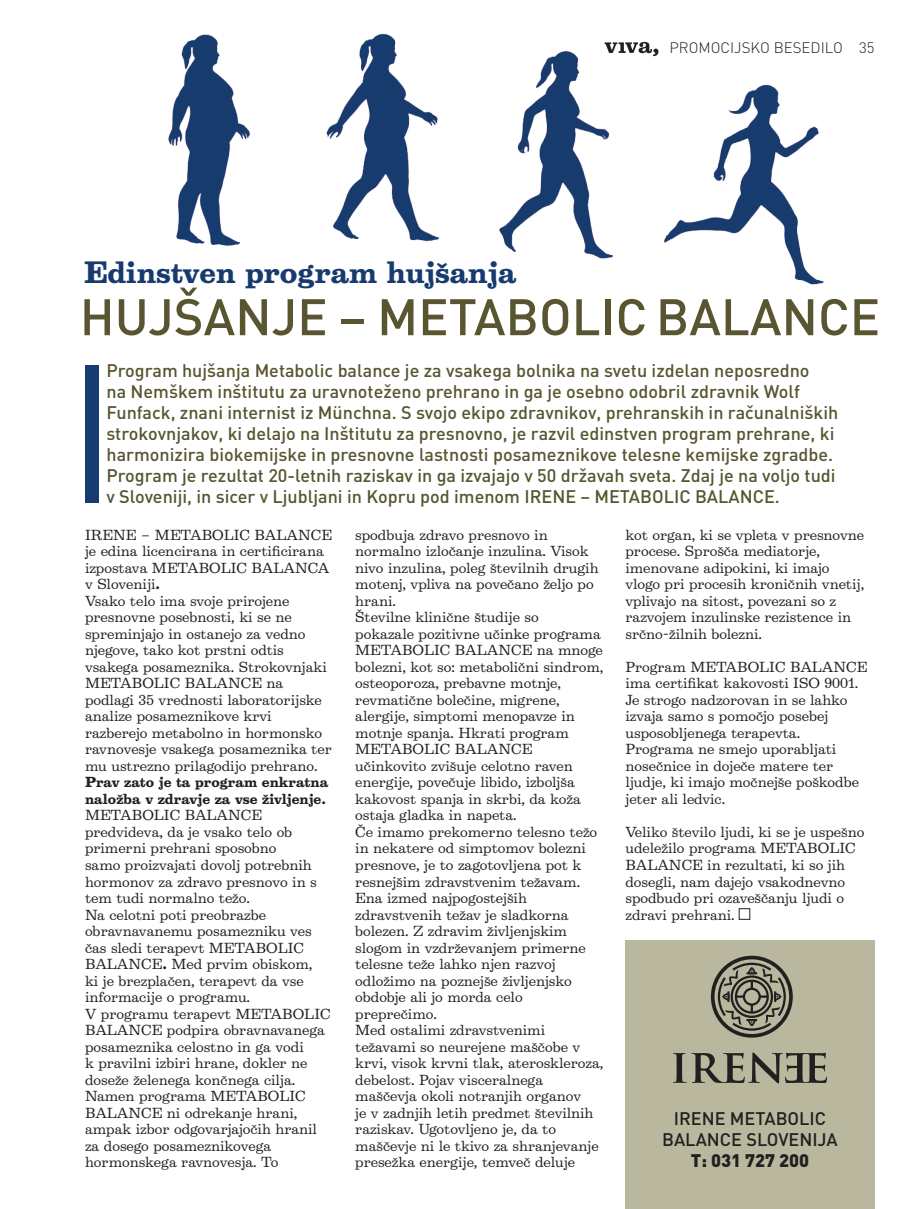
<style>
.page{position:relative;width:917px;height:1209px;background:#fff}
.page>*{position:absolute;margin:0;border:0;box-sizing:border-box;transform-origin:0 0}
.t1{font:500 50.55px "DINOT";color:#585530}
.t2{font:700 28.05px "Belizio OT";color:#173b6e}
.t3{font:500 18px/21px "DINOT";color:#585530}
.t4{font:500 18px "DINOT";color:#231f20}
.t5{font:900 18px "DINOT";color:#231f20}
.t6{font:300 15px "DINOT";color:#231f20}
.t7{font:13.2px/16.5px "Belizio OT";color:#231f20}
.s1{font-weight:700}
</style>
<div class="page">
<svg style="left:636px;top:42px;width:22px;height:14px"></svg>
<div style="left:625px;top:940px;width:249px;height:268px;background:#b9b79d"></div>
<div style="left:739px;top:908px;width:11px;height:11px;border:1px solid #231f20"></div>
<svg style="left:711px;top:955px;width:82px;height:82px"></svg>
<svg style="left:673px;top:1052px;width:154px;height:31px"></svg>
<img style="left:168px;top:34px;width:82px;height:212px">
<img style="left:326px;top:33px;width:114px;height:209px">
<img style="left:499px;top:42px;width:137px;height:217px">
<img style="left:664px;top:84px;width:160px;height:201px">
<div style="left:85px;top:365px;width:13px;height:137px;background:#173b6e"></div>
<p class="t6" style="left:669px;top:38px;width:207px">PROMOCIJSKO BESEDILO 35</p>
<p class="t2" style="left:84px;top:254px;width:434px">Edinstven program hujšanja</p>
<p class="t1" style="left:80px;top:284px;width:802px">HUJŠANJE - METABOLIC BALANCE</p>
<p class="t3" style="left:106px;top:359px;width:733px">Program hujšanja Metabolic balance je za vsakega bolnika na svetu izdelan neposredno<br>na Nemškem inštitutu za uravnoteženo prehrano in ga je osebno odobril zdravnik Wolf Funfack, znani internist iz Münchna. S svojo ekipo zdravnikov, prehranskih in računalniških strokovnjakov, ki delajo na Inštitutu za presnovno, je razvil edinstven program prehrane, ki harmonizira biokemijske in presnovne lastnosti posameznikove telesne kemijske zgradbe.<br>Program je rezultat 20-letnih raziskav in ga izvajajo v 50 državah sveta. Zdaj je na voljo tudi</p>
<p class="t3" style="left:106px;top:485px;width:675px">v Sloveniji, in sicer v Ljubljani in Kopru pod imenom IRENE – METABOLIC BALANCE.</p>
<p class="t7" style="left:85px;top:526px;width:248px">IRENE – METABOLIC BALANCE je edina licencirana in certificirana izpostava METABOLIC BALANCA v Sloveniji<span class="s1">.<br></span>Vsako telo ima svoje prirojene presnovne posebnosti, ki se ne spreminjajo in ostanejo za vedno njegove, tako kot prstni odtis vsakega posameznika. Strokovnjaki<br>METABOLIC BALANCE na podlagi 35 vrednosti laboratorijske analize posameznikove krvi razberejo metabolno in hormonsko ravnovesje vsakega posameznika ter mu ustrezno prilagodijo prehrano.<br><span class="s1">Prav zato je ta program enkratna naložba v zdravje za vse življenje.<br></span>METABOLIC BALANCE predvideva, da je vsako telo ob primerni prehrani sposobno<br>samo proizvajati dovolj potrebnih hormonov za zdravo presnovo in s tem tudi normalno težo.<br>Na celotni poti preobrazbe obravnavanemu posamezniku ves čas sledi terapevt METABOLIC<br>BALANCE<span class="s1">.</span> Med prvim obiskom,<br>ki je brezplačen, terapevt da vse informacije o programu.<br>V programu terapevt METABOLIC<br>BALANCE podpira obravnavanega posameznika celostno in ga vodi<br>k pravilni izbiri hrane, dokler ne doseže želenega končnega cilja.<br>Namen programa METABOLIC<br>BALANCE ni odrekanje hrani, ampak izbor odgovarjajočih hranil za dosego posameznikovega hormonskega ravnovesja. To</p>
<p class="t7" style="left:355px;top:526px;width:250px">spodbuja zdravo presnovo in normalno izločanje inzulina. Visok nivo inzulina, poleg številnih drugih motenj, vpliva na povečano željo po hrani.<br>Številne klinične študije so<br>pokazale pozitivne učinke programa<br>METABOLIC BALANCE na mnoge bolezni, kot so: metabolični sindrom, osteoporoza, prebavne motnje, revmatične bolečine, migrene, alergije, simptomi menopavze in motnje spanja. Hkrati program<br>METABOLIC BALANCE učinkovito zvišuje celotno raven energije, povečuje libido, izboljša kakovost spanja in skrbi, da koža ostaja gladka in napeta.</p>
<p class="t7" style="left:625px;top:526px;width:240px">kot organ, ki se vpleta v presnovne procese. Sprošča mediatorje, imenovane adipokini, ki imajo vlogo pri procesih kroničnih vnetij, vplivajo na sitost, povezani so z razvojem inzulinske rezistence in srčno-žilnih bolezni.</p>
<p class="t7" style="left:625px;top:658px;width:243px">Program METABOLIC BALANCE ima certifikat kakovosti ISO 9001.<br>Je strogo nadzorovan in se lahko izvaja samo s pomočjo posebej usposobljenega terapevta.</p>
<p class="t7" style="left:625px;top:741px;width:235px">Programa ne smejo uporabljati nosečnice in doječe matere ter ljudje, ki imajo močnejše poškodbe jeter ali ledvic.</p>
<p class="t7" style="left:625px;top:823px;width:240px">Veliko število ljudi, ki se je uspešno udeležilo programa METABOLIC<br>BALANCE in rezultati, ki so jih dosegli, nam dajejo vsakodnevno spodbudo pri ozaveščanju ljudi o zdravi prehrani.</p>
<p class="t7" style="left:355px;top:823px;width:243px">Če imamo prekomerno telesno težo in nekatere od simptomov bolezni presnove, je to zagotovljena pot k resnejšim zdravstvenim težavam.</p>
<p class="t7" style="left:355px;top:889px;width:232px">Ena izmed najpogostejših zdravstvenih težav je sladkorna bolezen. Z zdravim življenjskim slogom in vzdrževanjem primerne telesne teže lahko njen razvoj odložimo na poznejše življenjsko obdobje ali jo morda celo preprečimo.</p>
<p class="t7" style="left:355px;top:1021px;width:250px">Med ostalimi zdravstvenimi težavami so neurejene maščobe v krvi, visok krvni tlak, ateroskleroza, debelost. Pojav visceralnega maščevja okoli notranjih organov<br>je v zadnjih letih predmet številnih raziskav. Ugotovljeno je, da to maščevje ni le tkivo za shranjevanje presežka energije, temveč deluje</p>
<p class="t4" style="left:674px;top:1106px;width:154px">IRENE METABOLIC</p>
<p class="t4" style="left:662px;top:1127px;width:177px">BALANCE SLOVENIJA</p>
<p class="t5" style="left:691px;top:1148px;width:120px">T: 031 727 200</p>
</div>
